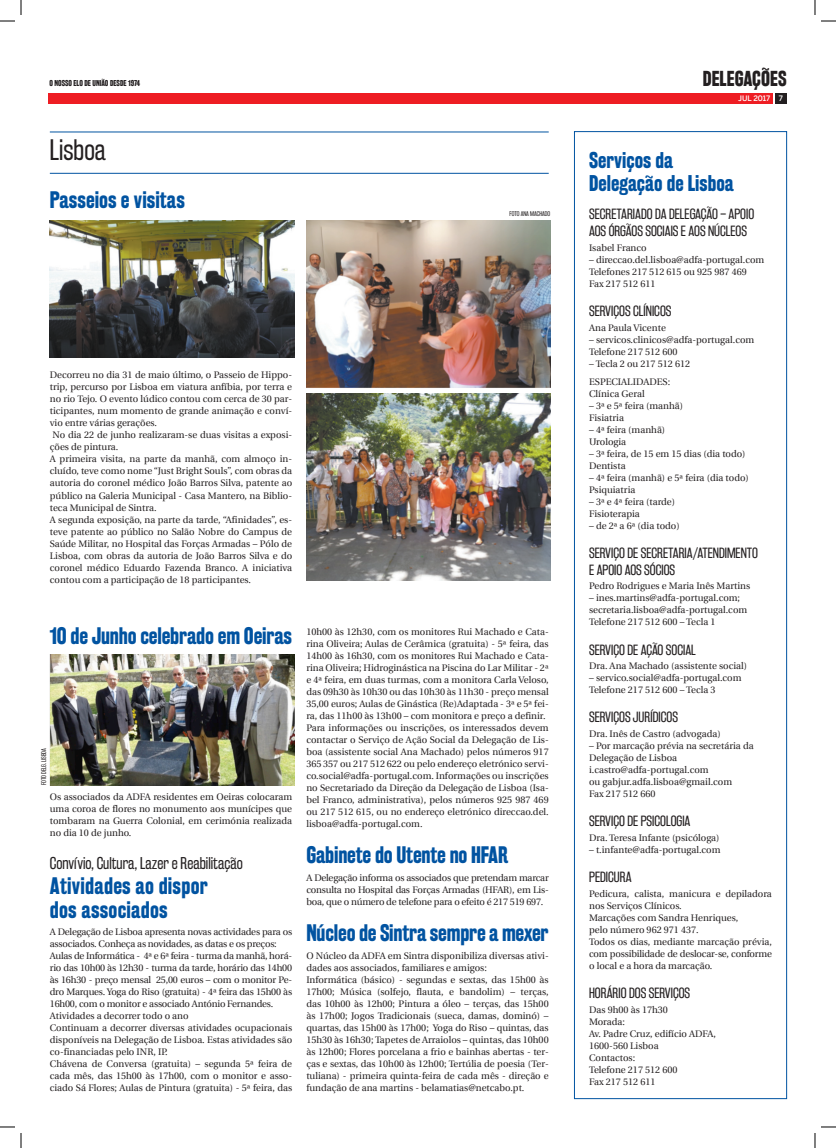
<style>
.page{position:relative;width:836px;height:1148px;background:#fff}
.page>*{position:absolute;margin:0;border:0;box-sizing:border-box;transform-origin:0 0}
.t1{font:26px "Rakesly Bk";color:#231f20}
.t2{font:700 21px "Rakesly Rg";letter-spacing:-.01em;color:#0153a1}
.t3{font:700 21px/24.2px "Rakesly Rg";letter-spacing:.01em;color:#0153a1}
.t4{font:700 20px/23px "Rakesly Rg";color:#0153a1}
.t5{font:700 19px "Rakesly Rg";letter-spacing:.005em;color:#231f20}
.t6{font:15px "Rakesly Bk";color:#231f20}
.t7{font:13px/17px "Rakesly Bk";color:#231f20}
.t8{font:9.5px/12px "Utopia";color:#231f20;text-align:justify}
.t9{font:9.5px/12px "Utopia";letter-spacing:-.02em;color:#231f20}
.t10{font:700 7.5px "Rakesly Rg";color:#231f20}
.t11{font:500 7.5px "Benton Sans";color:#fff}
.N_titgrandecenttrais{font:6px "Rakesly Bk";color:#231f20}
</style>
<div class="page">
<div style="left:49px;top:93px;width:724px;height:10px;background:#ee1d23"></div>
<div style="left:775px;top:93px;width:11px;height:10px;background:#231f20"></div>
<div style="left:574px;top:131px;width:213px;height:968px;border:1px solid #0153a1"></div>
<img style="left:50px;top:655px;width:244px;height:130px">
<hr style="left:50px;top:132px;width:499px;height:1px;background:#0153a1">
<hr style="left:50px;top:173px;width:499px;height:1px;background:#0153a1">
<img style="left:50px;top:221px;width:244px;height:137px">
<img style="left:306px;top:220px;width:244px;height:168px">
<img style="left:306px;top:394px;width:244px;height:186px">
<svg style="left:0;top:1126px;width:15px;height:1px"></svg>
<svg style="left:821px;top:1126px;width:15px;height:1px"></svg>
<svg style="left:0;top:0;width:22px;height:22px"></svg>
<svg style="left:20px;top:1133px;width:2px;height:15px"></svg>
<svg style="left:814px;top:0;width:22px;height:22px"></svg>
<svg style="left:814px;top:1133px;width:2px;height:15px"></svg>
<p class="t10" style="left:49px;top:79px;width:92px">O NOSSO ELO DE UNIÃO DESDE 1974</p>
<h3 class="t5" style="left:702px;top:67px;width:85px">DELEGAÇÕES</h3>
<p class="t1" style="left:50px;top:134px;width:58px">Lisboa</p>
<p class="t2" style="left:50px;top:187px;width:137px">Passeios e visitas</p>
<p class="N_titgrandecenttrais" style="left:509px;top:210px;width:42px">FOTO ANA MACHADO</p>
<p class="t8" style="left:50px;top:369px;width:244px">Decorreu no dia 31 de maio último, o Passeio de Hippo&shy;trip, percurso por Lisboa em viatura anfíbia, por terra e no rio Tejo. O evento lúdico contou com cerca de 30 par&shy;ticipantes, num momento de grande animação e conví&shy;vio entre várias gerações.</p>
<p class="t8" style="left:50px;top:429px;width:244px">No dia 22 de junho realizaram-se duas visitas a exposi&shy;ções de pintura.</p>
<p class="t8" style="left:50px;top:453px;width:244px">A primeira visita, na parte da manhã, com almoço in&shy;cluído, teve como nome “Just Bright Souls”, com obras da autoria do coronel médico João Barros Silva, patente ao público na Galeria Municipal - Casa Mantero, na Biblio&shy;teca Municipal de Sintra.</p>
<p class="t8" style="left:50px;top:513px;width:244px">A segunda exposição, na parte da tarde, “Afinidades”, es&shy;teve patente ao público no Salão Nobre do Campus de Saúde Militar, no Hospital das Forças Armadas – Pólo de Lisboa, com obras da autoria de João Barros Silva e do coronel médico Eduardo Fazenda Branco. A iniciativa contou com a participação de 18 participantes.</p>
<p class="t2" style="left:50px;top:623px;width:244px">10 de Junho celebrado em Oeiras</p>
<p class="N_titgrandecenttrais" style="left:40px;top:785px;width:38px;rotate:-90deg">FOTO DELG. LISBOA</p>
<p class="t8" style="left:50px;top:790px;width:244px">Os associados da ADFA residentes em Oeiras colocaram uma coroa de flores no monumento aos munícipes que tombaram na Guerra Colonial, em cerimónia realizada no dia 10 de junho.</p>
<p class="t6" style="left:50px;top:854px;width:195px">Convívio, Cultura, Lazer e Reabilitação</p>
<p class="t3" style="left:50px;top:873px;width:160px">Atividades ao dispor dos associados</p>
<p class="t9" style="left:50px;top:926px;width:244px">A Delegação de Lisboa apresenta novas actividades para os associados. Conheça as novidades, as datas e os preços:</p>
<p class="t8" style="left:50px;top:950px;width:244px">Aulas de Informática - 4ª e 6ª feira - turma da manhã, horá&shy;rio das 10h00 às 12h30 - turma da tarde, horário das 14h00 às 16h30 - preço mensal 25,00 euros – com o monitor Pe&shy;dro Marques. Yoga do Riso (gratuita) - 4ª feira das 15h00 às 16h00, com o monitor e associado António Fernandes.</p>
<p class="t8" style="left:50px;top:1010px;width:140px">Atividades a decorrer todo o ano</p>
<p class="t8" style="left:50px;top:1022px;width:244px">Continuam a decorrer diversas atividades ocupacionais disponíveis na Delegação de Lisboa. Estas atividades são co-financiadas pelo INR, IP.</p>
<p class="t8" style="left:50px;top:1058px;width:244px">Chávena de Conversa (gratuita) – segunda 5ª feira de cada mês, das 15h00 às 17h00, com o monitor e asso&shy;ciado Sá Flores; Aulas de Pintura (gratuita) - 5ª feira, das</p>
<p class="t8" style="left:306px;top:626px;width:244px">10h00 às 12h30, com os monitores Rui Machado e Cata&shy;rina Oliveira; Aulas de Cerâmica (gratuita) - 5ª feira, das 14h00 às 16h30, com os monitores Rui Machado e Cata&shy;rina Oliveira; Hidroginástica na Piscina do Lar Militar - 2ª e 4ª feira, em duas turmas, com a monitora Carla Veloso, das 09h30 às 10h30 ou das 10h30 às 11h30 - preço mensal 35,00 euros; Aulas de Ginástica (Re)Adaptada - 3ª e 5ª fei&shy;ra, das 11h00 às 13h00 – com monitora e preço a definir.</p>
<p class="t8" style="left:306px;top:722px;width:244px">Para informações ou inscrições, os interessados devem contactar o Serviço de Ação Social da Delegação de Lis&shy;boa (assistente social Ana Machado) pelos números 917<br>365 357 ou 217 512 622 ou pelo endereço eletrónico servi&shy;co.social@adfa-portugal.com. Informações ou inscrições no Secretariado da Direção da Delegação de Lisboa (Isa&shy;bel Franco, administrativa), pelos números 925 987 469 ou 217 512 615, ou no endereço eletrónico direccao.del. lisboa@adfa-portugal.com.</p>
<p class="t2" style="left:306px;top:842px;width:203px">Gabinete do Utente no HFAR</p>
<p class="t8" style="left:306px;top:872px;width:244px">A Delegação informa os associados que pretendam marcar consulta no Hospital das Forças Armadas (HFAR), em Lis&shy;boa, que o número de telefone para o efeito é 217 519 697.</p>
<p class="t2" style="left:306px;top:920px;width:244px">Núcleo de Sintra sempre a mexer</p>
<p class="t8" style="left:306px;top:949px;width:244px">O Núcleo da ADFA em Sintra disponibiliza diversas ativi&shy;dades aos associados, familiares e amigos:</p>
<p class="t8" style="left:306px;top:973px;width:244px">Informática (básico) - segundas e sextas, das 15h00 às 17h00; Música (solfejo, flauta, e bandolim) – terças, das 10h00 às 12h00; Pintura a óleo – terças, das 15h00 às 17h00; Jogos Tradicionais (sueca, damas, dominó) – quartas, das 15h00 às 17h00; Yoga do Riso – quintas, das 15h30 às 16h30; Tapetes de Arraiolos – quintas, das 10h00 às 12h00; Flores porcelana a frio e bainhas abertas - ter&shy;ças e sextas, das 10h00 às 12h00; Tertúlia de poesia (Ter&shy;tuliana) - primeira quinta-feira de cada mês - direção e fundação de ana martins - belamatias@netcabo.pt.</p>
<p class="t11" style="left:738px;top:94px;width:46px">JUL 2017 7</p>
<p class="t4" style="left:589px;top:148px;width:146px">Serviços da<br>Delegação de Lisboa</p>
<p class="t7" style="left:589px;top:205px;width:167px">SECRETARIADO DA DELEGAÇÃO – APOIO<br>AOS ÓRGÃOS SOCIAIS E AOS NÚCLEOS</p>
<p class="t8" style="left:589px;top:242px;width:59px">Isabel Franco</p>
<p class="t8" style="left:589px;top:254px;width:177px">– direccao.del.lisboa@adfa-portugal.com</p>
<p class="t8" style="left:589px;top:266px;width:159px">Telefones 217 512 615 ou 925 987 469</p>
<p class="t8" style="left:589px;top:278px;width:68px">Fax 217 512 611</p>
<p class="t7" style="left:589px;top:302px;width:84px">SERVIÇOS CLÍNICOS</p>
<p class="t8" style="left:589px;top:322px;width:78px">Ana Paula Vicente</p>
<p class="t8" style="left:589px;top:334px;width:167px">– servicos.clinicos@adfa-portugal.com</p>
<p class="t8" style="left:589px;top:346px;width:90px">Telefone 217 512 600</p>
<p class="t8" style="left:589px;top:358px;width:102px">– Tecla 2 ou 217 512 612</p>
<p class="t8" style="left:589px;top:375px;width:83px">ESPECIALIDADES:</p>
<p class="t8" style="left:589px;top:387px;width:57px">Clínica Geral</p>
<p class="t8" style="left:589px;top:399px;width:96px">– 3ª e 5ª feira (manhã)</p>
<p class="t8" style="left:589px;top:411px;width:36px">Fisiatria</p>
<p class="t8" style="left:589px;top:423px;width:78px">– 4ª feira (manhã)</p>
<p class="t8" style="left:589px;top:435px;width:39px">Urologia</p>
<p class="t8" style="left:589px;top:447px;width:158px">– 3ª feira, de 15 em 15 dias (dia todo)</p>
<p class="t8" style="left:589px;top:459px;width:38px">Dentista</p>
<p class="t8" style="left:589px;top:471px;width:161px">– 4ª feira (manhã) e 5ª feira (dia todo)</p>
<p class="t8" style="left:589px;top:483px;width:48px">Psiquiatria</p>
<p class="t8" style="left:589px;top:495px;width:88px">– 3ª e 4ª feira (tarde)</p>
<p class="t8" style="left:589px;top:507px;width:52px">Fisioterapia</p>
<p class="t8" style="left:589px;top:519px;width:92px">– de 2ª a 6ª (dia todo)</p>
<p class="t7" style="left:589px;top:544px;width:170px">SERVIÇO DE SECRETARIA/ATENDIMENTO<br>E APOIO AOS SÓCIOS</p>
<p class="t8" style="left:589px;top:580px;width:163px">Pedro Rodrigues e Maria Inês Martins</p>
<p class="t8" style="left:589px;top:592px;width:160px">– ines.martins@adfa-portugal.com; secretaria.lisboa@adfa-portugal.com</p>
<p class="t8" style="left:589px;top:616px;width:128px">Telefone 217 512 600 – Tecla 1</p>
<p class="t7" style="left:589px;top:641px;width:108px">SERVIÇO DE AÇÃO SOCIAL</p>
<p class="t8" style="left:589px;top:660px;width:159px">Dra. Ana Machado (assistente social)</p>
<p class="t8" style="left:589px;top:672px;width:154px">– servico.social@adfa-portugal.com</p>
<p class="t8" style="left:589px;top:684px;width:128px">Telefone 217 512 600 – Tecla 3</p>
<p class="t7" style="left:589px;top:708px;width:90px">SERVIÇOS JURÍDICOS</p>
<p class="t8" style="left:589px;top:728px;width:133px">Dra. Inês de Castro (advogada)</p>
<p class="t8" style="left:589px;top:740px;width:166px">– Por marcação prévia na secretária da<br>Delegação de Lisboa</p>
<p class="t8" style="left:589px;top:764px;width:144px">i.castro@adfa-portugal.com<br>ou gabjur.adfa.lisboa@gmail.com</p>
<p class="t8" style="left:589px;top:788px;width:68px">Fax 217 512 660</p>
<p class="t7" style="left:589px;top:812px;width:103px">SERVIÇO DE PSICOLOGIA</p>
<p class="t8" style="left:589px;top:832px;width:132px">Dra. Teresa Infante (psicóloga)</p>
<p class="t8" style="left:589px;top:844px;width:133px">– t.infante@adfa-portugal.com</p>
<p class="t7" style="left:589px;top:868px;width:44px">PEDICURA</p>
<p class="t8" style="left:589px;top:887px;width:184px">Pedicura, calista, manicura e depiladora nos Serviços Clínicos.</p>
<p class="t8" style="left:589px;top:911px;width:151px">Marcações com Sandra Henriques, pelo número 962 971 437.</p>
<p class="t8" style="left:589px;top:935px;width:184px">Todos os dias, mediante marcação prévia, com possibilidade de deslocar-se, conforme o local e a hora da marcação.</p>
<p class="t7" style="left:589px;top:984px;width:103px">HORÁRIO DOS SERVIÇOS</p>
<p class="t8" style="left:589px;top:1003px;width:80px">Das 9h00 às 17h30</p>
<p class="t8" style="left:589px;top:1015px;width:37px">Morada:</p>
<p class="t8" style="left:589px;top:1027px;width:128px">Av. Padre Cruz, edifício ADFA,<br>1600-560 Lisboa</p>
<p class="t8" style="left:589px;top:1051px;width:48px">Contactos:</p>
<p class="t8" style="left:589px;top:1063px;width:90px">Telefone 217 512 600</p>
<p class="t8" style="left:589px;top:1075px;width:68px">Fax 217 512 611</p>
</div>
